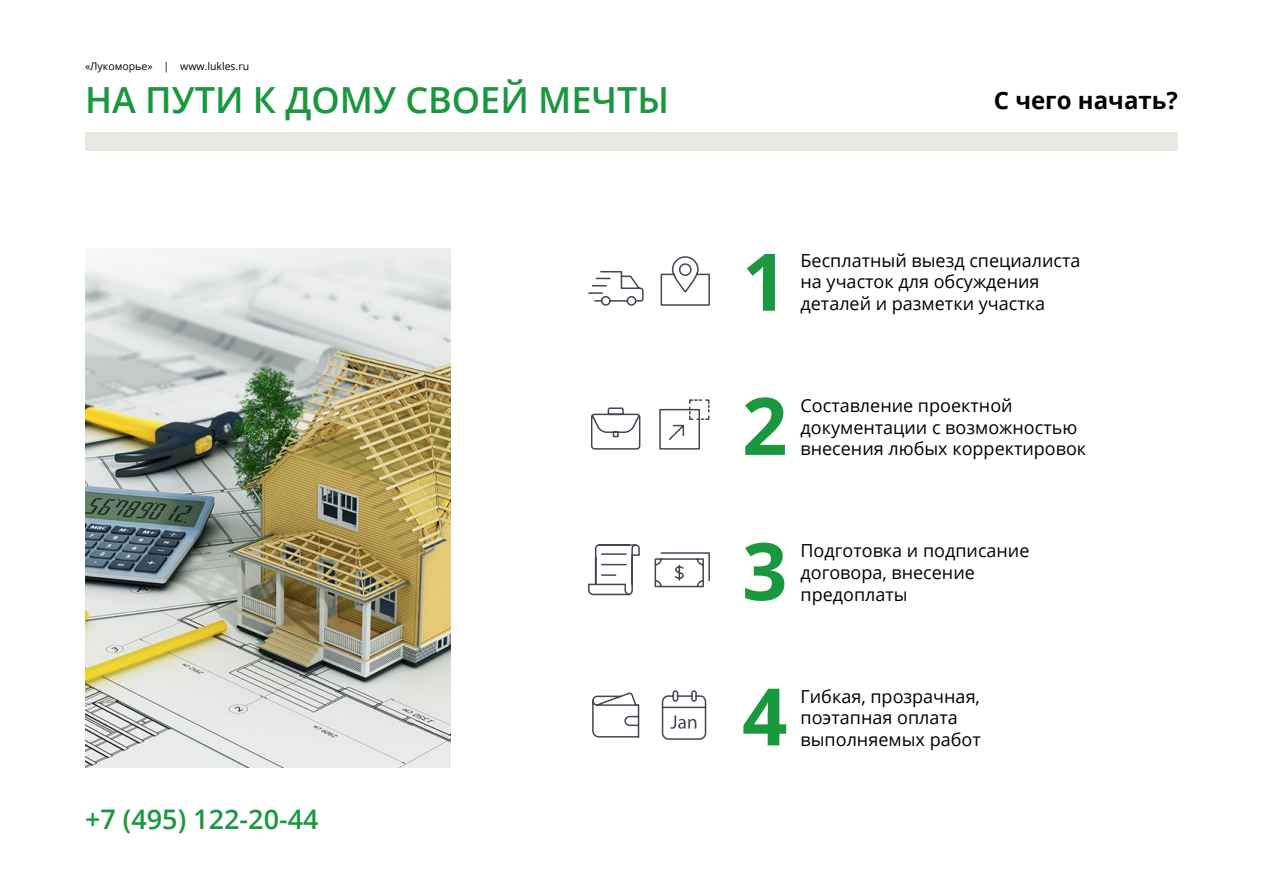
<style>
.page{position:relative;width:1263px;height:893px;background:#fff}
.page>*{position:absolute;margin:0;border:0;box-sizing:border-box;transform-origin:0 0}
.t1{font:700 79.5px/144.9px "Open Sans";color:#19983f;text-align:justify}
.t2{font:600 36px "Open Sans";color:#19983f}
.t3{font:600 27px "Open Sans";color:#19983f}
.t4{font:700 24px "Open Sans";color:#000}
.t5{font:18px/21.6px "Open Sans";color:#000}
.t6{font:10.5px "Open Sans";color:#000}
</style>
<div class="page">
<svg style="left:592px;top:692px;width:48px;height:46px"></svg>
<svg style="left:654px;top:552px;width:56px;height:36px"></svg>
<svg style="left:588px;top:544px;width:52px;height:52px"></svg>
<svg style="left:661px;top:690px;width:46px;height:50px"></svg>
<div style="left:659px;top:409px;width:41px;height:41px;border:2px solid #4a4354"></div>
<svg style="left:667px;top:399px;width:43px;height:42px"></svg>
<svg style="left:591px;top:407px;width:50px;height:43px"></svg>
<svg style="left:660px;top:256px;width:50px;height:50px"></svg>
<svg style="left:588px;top:271px;width:56px;height:35px"></svg>
<img style="left:85px;top:248px;width:365px;height:519px">
<div style="left:85px;top:132px;width:1093px;height:19px;background:#eae8e3"></div>
<p class="t6" style="left:85px;top:59px;width:166px">«Лукоморье» | www.lukles.ru</p>
<h2 class="t2" style="left:85px;top:75px;width:586px">На пути к дому своей мечты</h2>
<h3 class="t3" style="left:85px;top:800px;width:235px">+7 (495) 122-20-44</h3>
<h3 class="t4" style="left:994px;top:84px;width:186px">С чего начать?</h3>
<h1 class="t1" style="left:742px;top:207px;width:47px">1<br>2<br>3<br>4</h1>
<p class="t5" style="left:800px;top:249px;width:282px">Бесплатный выезд специалиста на участок для обсуждения деталей и разметки участка</p>
<p class="t5" style="left:800px;top:394px;width:287px">Составление проектной документации с возможностью внесения любых корректировок</p>
<p class="t5" style="left:800px;top:540px;width:230px">Подготовка и подписание договора, внесение предоплаты</p>
<p class="t5" style="left:800px;top:685px;width:182px">Гибкая, прозрачная, поэтапная оплата выполняемых работ</p>
</div>
